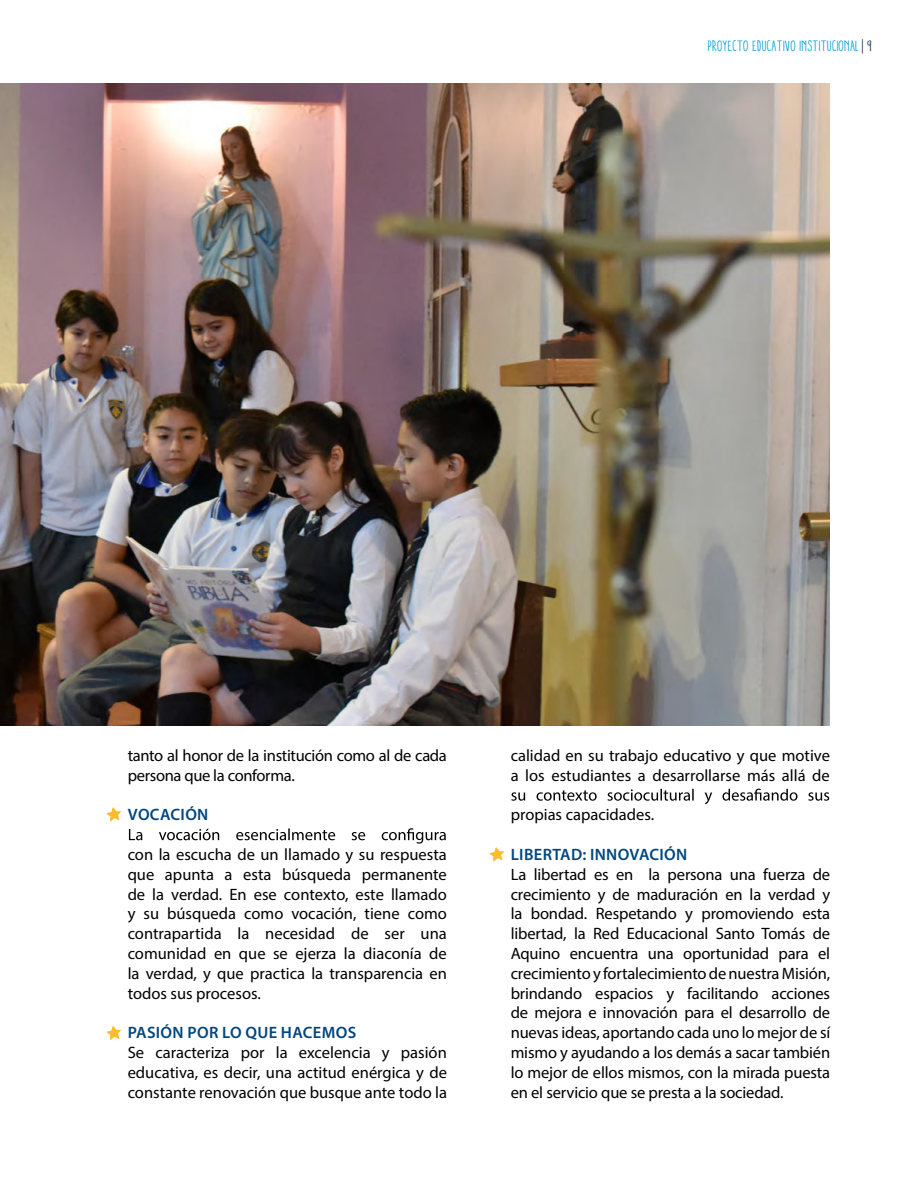
<style>
.page{position:relative;width:915px;height:1191px;background:#fff}
.page>*{position:absolute;margin:0;border:0;box-sizing:border-box;transform-origin:0 0}
.t1{font:16.5px/19.8px "Myriad Pro";letter-spacing:-.01em;color:#000}
.t2{font:600 16.5px "Myriad Pro";letter-spacing:.02em;color:#00467f}
.t3{font:condensed 15px "Aracne";color:#009dd3}
.s1{color:#00234e}
.s2{font-weight:600;color:#00467f}
</style>
<div class="page">
<svg style="left:129px;top:828px;width:316px;height:15px"></svg>
<img style="left:0;top:83px;width:829px;height:642px">
<svg style="left:106px;top:807px;width:15px;height:14px"></svg>
<svg style="left:106px;top:1025px;width:15px;height:15px"></svg>
<svg style="left:489px;top:847px;width:15px;height:14px"></svg>
<svg style="left:511px;top:788px;width:317px;height:16px"></svg>
<p class="t3" style="left:708px;top:38px;width:166px">PROYECTO EDUCATIVO INSTITUCIONAL <span class="s1">| 9</span></p>
<p class="t1" style="left:128px;top:745px;width:320px">tanto al honor de la institución como al de cada persona que la conforma.</p>
<p class="t2" style="left:128px;top:804px;width:82px">VOCACIÓN</p>
<p class="t1" style="left:128px;top:844px;width:320px;text-align:justify">con la escucha de un llamado y su respuesta que apunta a esta búsqueda permanente de la verdad. En ese contexto, este llamado y su búsqueda como vocación, tiene como contrapartida la necesidad de ser una comunidad en que se ejerza la diaconía de la verdad, y que practica la transparencia en todos sus procesos.</p>
<p class="t1" style="left:128px;top:1022px;width:321px"><span class="s2">PASIÓN POR LO QUE HACEMOS<br></span>Se caracteriza por la excelencia y pasión educativa, es decir, una actitud enérgica y de constante renovación que busque ante todo la</p>
<p class="t1" style="left:510px;top:745px;width:320px">calidad en su trabajo educativo y que motive a los estudiantes a desarrollarse más allá de</p>
<p class="t1" style="left:510px;top:804px;width:145px">propias capacidades.</p>
<p class="t1" style="left:510px;top:844px;width:321px"><span class="s2">LIBERTAD: INNOVACIÓN<br></span>La libertad es en la persona una fuerza de crecimiento y de maduración en la verdad y la bondad. Respetando y promoviendo esta libertad, la Red Educacional Santo Tomás de Aquino encuentra una oportunidad para el crecimiento y fortalecimiento de nuestra Misión, brindando espacios y facilitando acciones de mejora e innovación para el desarrollo de nuevas ideas, aportando cada uno lo mejor de sí mismo y ayudando a los demás a sacar también lo mejor de ellos mismos, con la mirada puesta en el servicio que se presta a la sociedad.</p>
</div>
